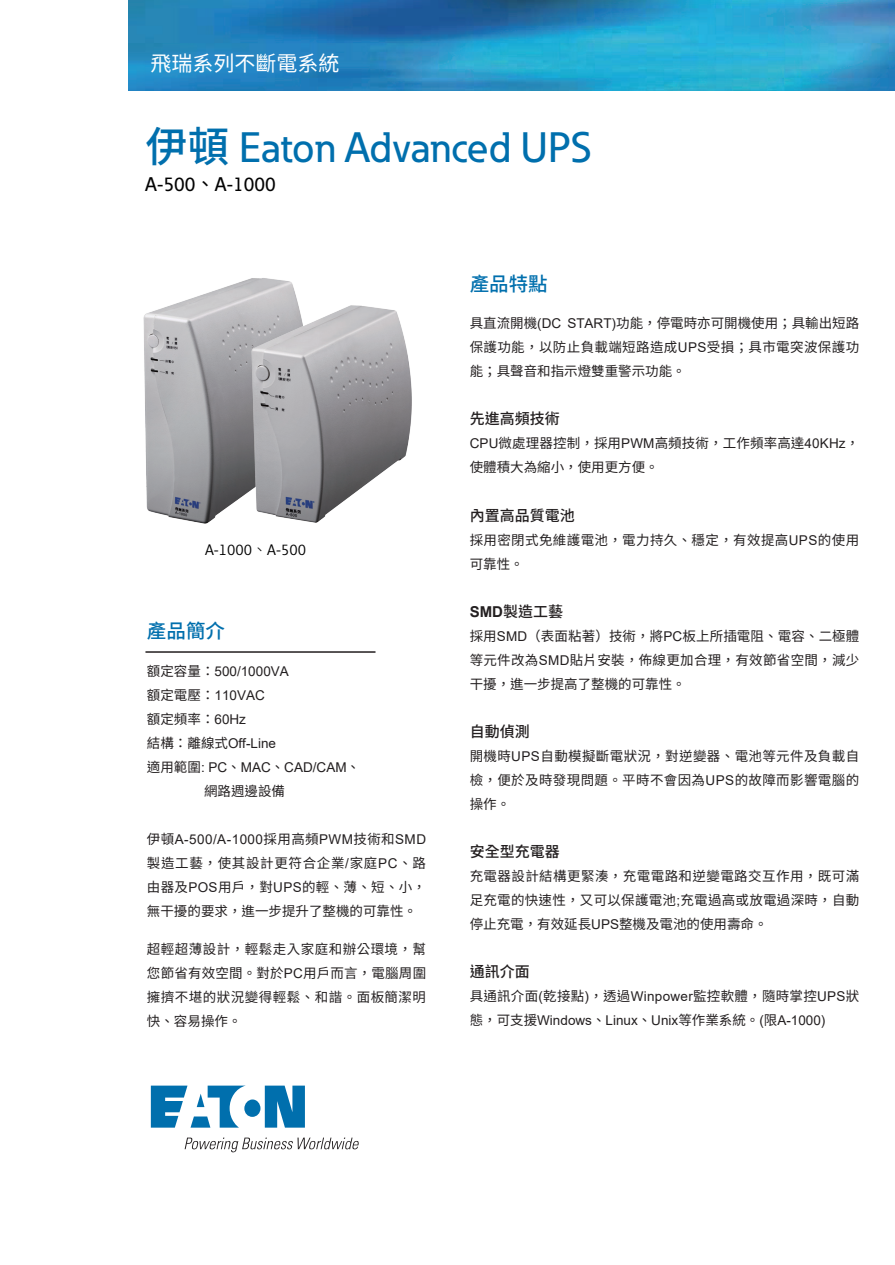
<style>
.page{position:relative;width:895px;height:1265px;background:#fff}
.page>*{position:absolute;margin:0;border:0;box-sizing:border-box;transform-origin:0 0}
.t1{font:500 42px "Eaton";color:#006fad}
.t2{font:21px "Noto Sans CJ Ktc";color:#fff}
.t3{font:500 19.5px "Eaton";color:#030303}
.t4{font:500 19.5px "Noto Sans CJ Ktc";color:#006fad}
.t5{font:500 15px "Noto Sans CJ Ktc";color:#231f20}
.t6{font:15px "Eaton";color:#030303}
.t7{font:13.5px/24px "Noto Sans CJ Ktc";letter-spacing:.02em;color:#231f20;text-align:justify}
.t8{font:13.5px/24px "Arial";color:#231f20}
.t9{font:13.5px "Arial";letter-spacing:.035em;color:#231f20}
.s1{font-family:"Noto Sans CJ Ktc"}
.s2{font-family:"Noto Sans CJ Ktc";font-weight:400}
.s3{font-family:"Noto Sans CJ Ktc";font-weight:300}
.s4{font-family:"Arial"}
.s5{font-family:"Arial";font-weight:700}
</style>
<div class="page">
<img style="left:143px;top:278px;width:127px;height:246px">
<img style="left:237px;top:279px;width:175px;height:245px">
<img style="left:128px;top:0;width:766px;height:91px">
<svg style="left:151px;top:1085px;width:154px;height:42px"></svg>
<svg style="left:185px;top:1137px;width:174px;height:15px"></svg>
<hr style="left:145px;top:651px;width:230px;height:1px;background:#231f20">
<h2 class="t2" style="left:150px;top:52px;width:190px">飛瑞系列不斷電系統</h2>
<h1 class="t1" style="left:145px;top:122px;width:447px"><span class="s1">伊頓</span> Eaton Advanced UPS</h1>
<h3 class="t3" style="left:145px;top:172px;width:132px">A-500<span class="s2">、</span>A-1000</h3>
<p class="t6" style="left:205px;top:540px;width:102px">A-1000<span class="s3">、</span>A-500</p>
<h3 class="t4" style="left:147px;top:620px;width:80px">產品簡介</h3>
<p class="t8" style="left:147px;top:659px;width:143px"><span class="s1">額定容量：</span>500/1000VA<span class="s1">額定電壓：</span>110VAC</p>
<p class="t7" style="left:147px;top:707px;width:101px">額定頻率：<span class="s4">60Hz</span></p>
<p class="t8" style="left:147px;top:731px;width:215px"><span class="s1">結構：離線式</span>Off-Line<br><span class="s1">適用範圍</span>: PC<span class="s1">、</span>MAC<span class="s1">、</span>CAD/CAM<span class="s1">、</span></p>
<p class="t7" style="left:204px;top:779px;width:82px">網路週邊設備</p>
<p class="t9" style="left:147px;top:830px;width:280px"><span class="s1">伊頓</span>A-500/A-1000<span class="s1">採用高頻</span>PWM<span class="s1">技術和</span>SMD</p>
<p class="t7" style="left:147px;top:851px;width:280px">製造工藝，使其設計更符合企業<span class="s4">/</span>家庭<span class="s4">PC</span>、路由器及<span class="s4">POS</span>用戶，對<span class="s4">UPS</span>的輕、薄、短、小，無干擾的要求，進一步提升了整機的可靠性。</p>
<p class="t7" style="left:147px;top:937px;width:281px">超輕超薄設計，輕鬆走入家庭和辦公環境，幫您節省有效空間。對於<span class="s4">PC</span>用戶而言，電腦周圍擁擠不堪的狀況變得輕鬆、和諧。面板簡潔明快、容易操作。</p>
<h3 class="t4" style="left:469px;top:273px;width:79px">產品特點</h3>
<p class="t7" style="left:469px;top:312px;width:391px">具直流開機<span class="s4">(DC START)</span>功能，停電時亦可開機使用；具輸出短路保護功能，以防止負載端短路造成<span class="s4">UPS</span>受損；具市電突波保護功能；具聲音和指示燈雙重警示功能。</p>
<p class="t5" style="left:469px;top:410px;width:91px">先進高頻技術</p>
<p class="t7" style="left:469px;top:432px;width:391px"><span class="s4">CPU</span>微處理器控制，採用<span class="s4">PWM</span>高頻技術，工作頻率高達<span class="s4">40KHz</span>，使體積大為縮小，使用更方便。</p>
<p class="t5" style="left:469px;top:506px;width:106px">內置高品質電池</p>
<p class="t7" style="left:469px;top:528px;width:391px">採用密閉式免維護電池，電力持久、穩定，有效提高<span class="s4">UPS</span>的使用可靠性。</p>
<p class="t5" style="left:469px;top:602px;width:95px"><span class="s5">SMD</span>製造工藝</p>
<p class="t7" style="left:469px;top:624px;width:391px">採用<span class="s4">SMD</span>（表面粘著）技術，將<span class="s4">PC</span>板上所插電阻、電容、二極體等元件改為<span class="s4">SMD</span>貼片安裝，佈線更加合理，有效節省空間，減少干擾，進一步提高了整機的可靠性。</p>
<p class="t5" style="left:469px;top:722px;width:61px">自動偵測</p>
<p class="t7" style="left:469px;top:744px;width:391px">開機時<span class="s4">UPS</span>自動模擬斷電狀況，對逆變器、電池等元件及負載自檢，便於及時發現問題。平時不會因為<span class="s4">UPS</span>的故障而影響電腦的操作。</p>
<p class="t5" style="left:469px;top:842px;width:91px">安全型充電器</p>
<p class="t7" style="left:469px;top:864px;width:391px">充電器設計結構更緊湊，充電電路和逆變電路交互作用，既可滿足充電的快速性，又可以保護電池<span class="s4">;</span>充電過高或放電過深時，自動停止充電，有效延長<span class="s4">UPS</span>整機及電池的使用壽命。</p>
<p class="t5" style="left:469px;top:962px;width:61px">通訊介面</p>
<p class="t7" style="left:469px;top:984px;width:391px">具通訊介面<span class="s4">(</span>乾接點<span class="s4">)</span>，透過<span class="s4">Winpower</span>監控軟體，隨時掌控<span class="s4">UPS</span>狀</p>
<p class="t8" style="left:469px;top:1007px;width:357px"><span class="s1">態，可支援</span>Windows<span class="s1">、</span>Linux<span class="s1">、</span>Unix<span class="s1">等作業系統。</span>(<span class="s1">限</span>A-1000)</p>
</div>
